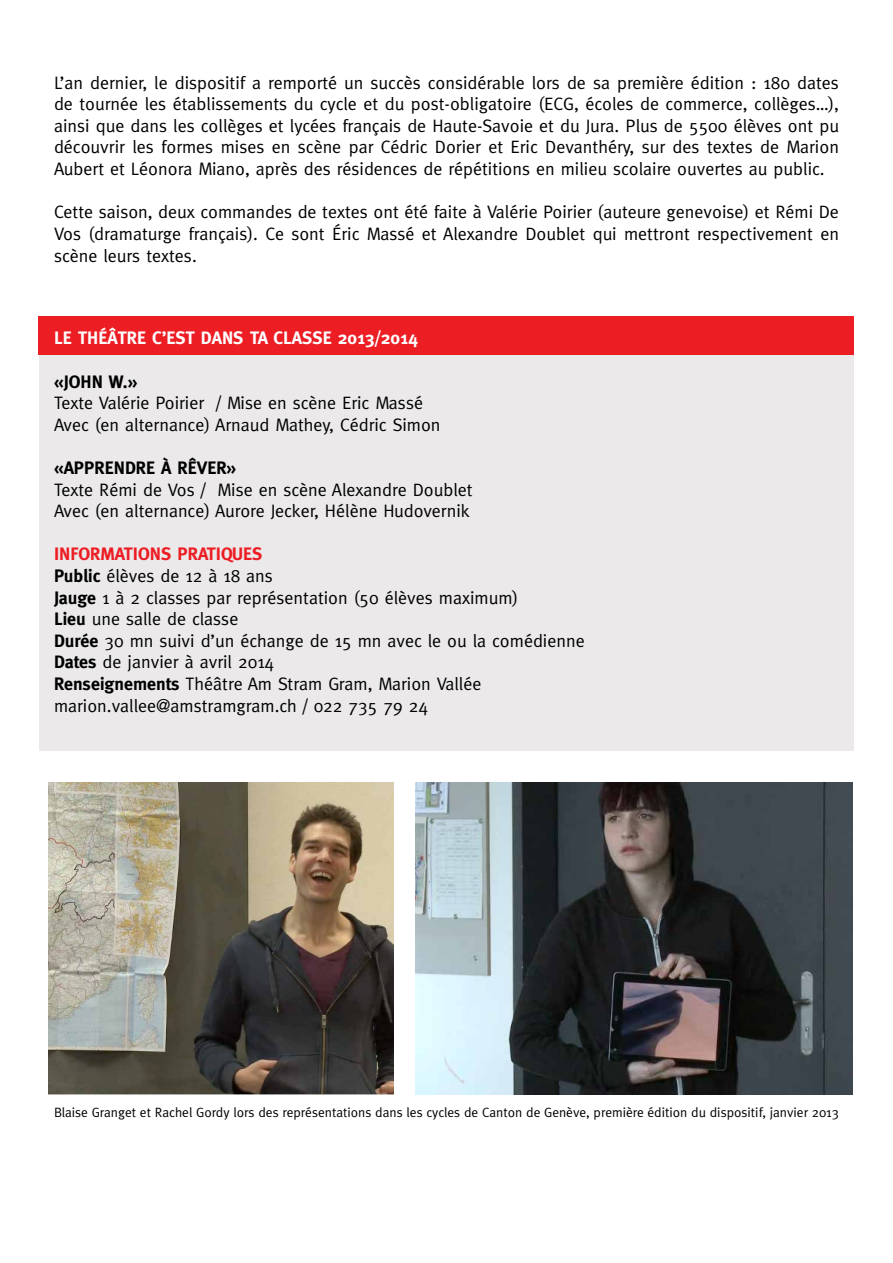
<style>
.page{position:relative;width:893px;height:1263px;background:#fff}
.page>*{position:absolute;margin:0;border:0;box-sizing:border-box;transform-origin:0 0}
.t1{font:18px/21.6px "Meta";color:#000}
.t2{font:700 18px "Meta";color:#fff}
.t3{font:700 18px "Meta";color:#000}
.t4{font:13.5px "Meta";color:#000}
.s1{font-weight:700;color:#ed1d24}
.s2{font-weight:700}
</style>
<div class="page">
<div style="left:39px;top:317px;width:814px;height:433px;background:#ebe9e9"></div>
<div style="left:39px;top:316px;width:815px;height:39px;background:#ed1d24"></div>
<img style="left:416px;top:783px;width:436px;height:311px">
<img style="left:49px;top:783px;width:344px;height:311px">
<p class="t1" style="left:54px;top:71px;width:786px;text-align:justify">L’an dernier, le dispositif a remporté un succès considérable lors de sa première édition : 180 dates de tournée les établissements du cycle et du post-obligatoire (ECG, écoles de commerce, collèges…), ainsi que dans les collèges et lycées français de Haute-Savoie et du Jura. Plus de 5500 élèves ont pu découvrir les formes mises en scène par Cédric Dorier et Eric Devanthéry, sur des textes de Marion Aubert et Léonora Miano, après des résidences de répétitions en milieu scolaire ouvertes au public.</p>
<p class="t1" style="left:54px;top:201px;width:786px;text-align:justify">Cette saison, deux commandes de textes ont été faite à Valérie Poirier (auteure genevoise) et Rémi De Vos (dramaturge français). Ce sont Éric Massé et Alexandre Doublet qui mettront respectivement en scène leurs textes.</p>
<p class="t2" style="left:54px;top:328px;width:365px">LE THÉÂTRE C’EST DANS TA CLASSE 2013/2014</p>
<p class="t3" style="left:54px;top:371px;width:85px">«JOHN W.»</p>
<p class="t1" style="left:54px;top:392px;width:388px">Texte Valérie Poirier / Mise en scène Eric Massé<br>Avec (en alternance) Arnaud Mathey, Cédric Simon</p>
<p class="t3" style="left:54px;top:457px;width:184px">«APPRENDRE À RÊVER»</p>
<p class="t1" style="left:54px;top:478px;width:420px">Texte Rémi de Vos / Mise en scène Alexandre Doublet<br>Avec (en alternance) Aurore Jecker, Hélène Hudovernik</p>
<p class="t1" style="left:54px;top:543px;width:532px"><span class="s1">INFORMATIONS PRATIQUES<br></span><span class="s2">Public</span> élèves de 12 à 18 ans<br><span class="s2">Jauge</span> 1 à 2 classes par représentation (50 élèves maximum)<br><span class="s2">Lieu</span> une salle de classe<br><span class="s2">Durée</span> 30 mn suivi d’un échange de 15 mn avec le ou la comédienne <span class="s2">Dates</span> de janvier à avril 2014<br><span class="s2">Renseignements</span> Théâtre Am Stram Gram, Marion Vallée marion.vallee@amstramgram.ch / 022 735 79 24</p>
<p class="t4" style="left:54px;top:1104px;width:786px">Blaise Granget et Rachel Gordy lors des représentations dans les cycles de Canton de Genève, première édition du dispositif, janvier 2013</p>
</div>
